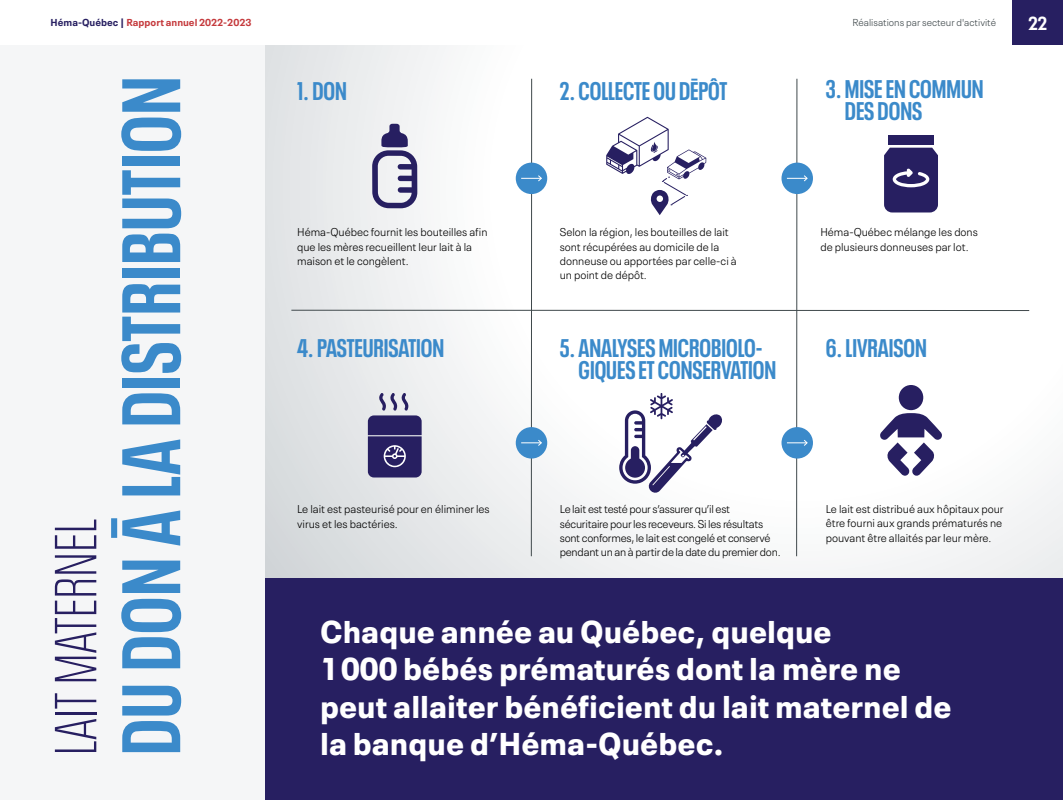
<style>
.page{position:relative;width:1063px;height:800px;background:#fff}
.page>*{position:absolute;margin:0;border:0;box-sizing:border-box;transform-origin:0 0}
.t1{font:700 condensed 82px "Neue Plak";letter-spacing:.01em;color:#3b8aca}
.t2{font:300 condensed 58.69px "Neue Plak";letter-spacing:.01em;color:#271f61}
.t3{font:900 31.25px/37.5px "Neue Plak Text";color:#fff}
.t4{font:700 condensed 25.31px/21.8px "Neue Plak";color:#3b8aca}
.t5{font:700 condensed 18.75px "Neue Plak";color:#fff}
.t6{font:300 11.25px/14.4px "Neue Plak Text";color:#000}
.t7{font:300 11.25px/14.4px "Neue Plak Text";letter-spacing:-.02em;color:#000}
.t8{font:700 10px "Neue Plak Text";color:#c53a3d}
.t9{font:300 10px "Neue Plak Text";color:#40494c}
.s1{color:#271f61}
</style>
<div class="page">
<div style="left:0;top:45px;width:1062px;height:755px;background:#f5f6f7"></div>
<svg style="left:266px;top:45px;width:796px;height:533px"></svg>
<div style="left:266px;top:578px;width:796px;height:222px;background:#271f61"></div>
<svg style="left:291px;top:78px;width:738px;height:479px"></svg>
<div style="left:1012px;top:0;width:50px;height:45px;background:#271f61"></div>
<p class="t8" style="left:51px;top:15px;width:202px"><span class="s1">Héma-Québec |</span> Rapport annuel 2022-2023</p>
<p class="t9" style="left:852px;top:15px;width:145px">Réalisations par secteur d'activité</p>
<h3 class="t5" style="left:1028px;top:9px;width:20px">22</h3>
<h2 class="t2" style="left:36px;top:755px;width:237px;rotate:-90deg">LAIT MATERNEL</h2>
<h1 class="t1" style="left:93px;top:755px;width:680px;rotate:-90deg">DU DON Ā LA DISTRIBUTION</h1>
<h3 class="t4" style="left:559px;top:78px;width:169px">2. COLLECTE OU DĒPÔT</h3>
<h3 class="t4" style="left:297px;top:78px;width:51px">1. DON</h3>
<h3 class="t4" style="left:845px;top:76px;width:140px;text-indent:-19px">3. MISE EN COMMUN<br>DES DONS</h3>
<p class="t6" style="left:297px;top:224px;width:192px">Héma‑Québec fournit les bouteilles afin que les mères recueillent leur lait à la maison et le congèlent.</p>
<p class="t6" style="left:560px;top:224px;width:178px">Selon la région, les bouteilles de lait sont récupérées au domicile de la donneuse ou apportées par celle-ci à un point de dépôt.</p>
<h3 class="t4" style="left:297px;top:335px;width:149px">4. PASTEURISATION</h3>
<h3 class="t4" style="left:578px;top:335px;width:199px;text-indent:-19px">5. ANALYSES MICROBIOLO-<br>GIQUES ET CONSERVATION</h3>
<p class="t6" style="left:820px;top:224px;width:159px">Héma‑Québec mélange les dons de plusieurs donneuses par lot.</p>
<h3 class="t4" style="left:825px;top:335px;width:103px">6. LIVRAISON</h3>
<p class="t6" style="left:297px;top:501px;width:194px">Le lait est pasteurisé pour en éliminer les virus et les bactéries.</p>
<p class="t7" style="left:560px;top:501px;width:222px">Le lait est testé pour s’assurer qu’il est sécuritaire pour les receveurs. Si les résultats sont conformes, le lait est congelé et conservé pendant un an à partir de la date du premier don.</p>
<p class="t6" style="left:825px;top:501px;width:179px;text-align:justify">Le lait est distribué aux hôpitaux pour être fourni aux grands prématurés ne pouvant être allaités par leur mère.</p>
<h3 class="t3" style="left:320px;top:609px;width:633px">Chaque année au Québec, quelque<br>1 000 bébés prématurés dont la mère ne peut allaiter bénéficient du lait maternel de la banque d’Héma‑Québec.</h3>
</div>
